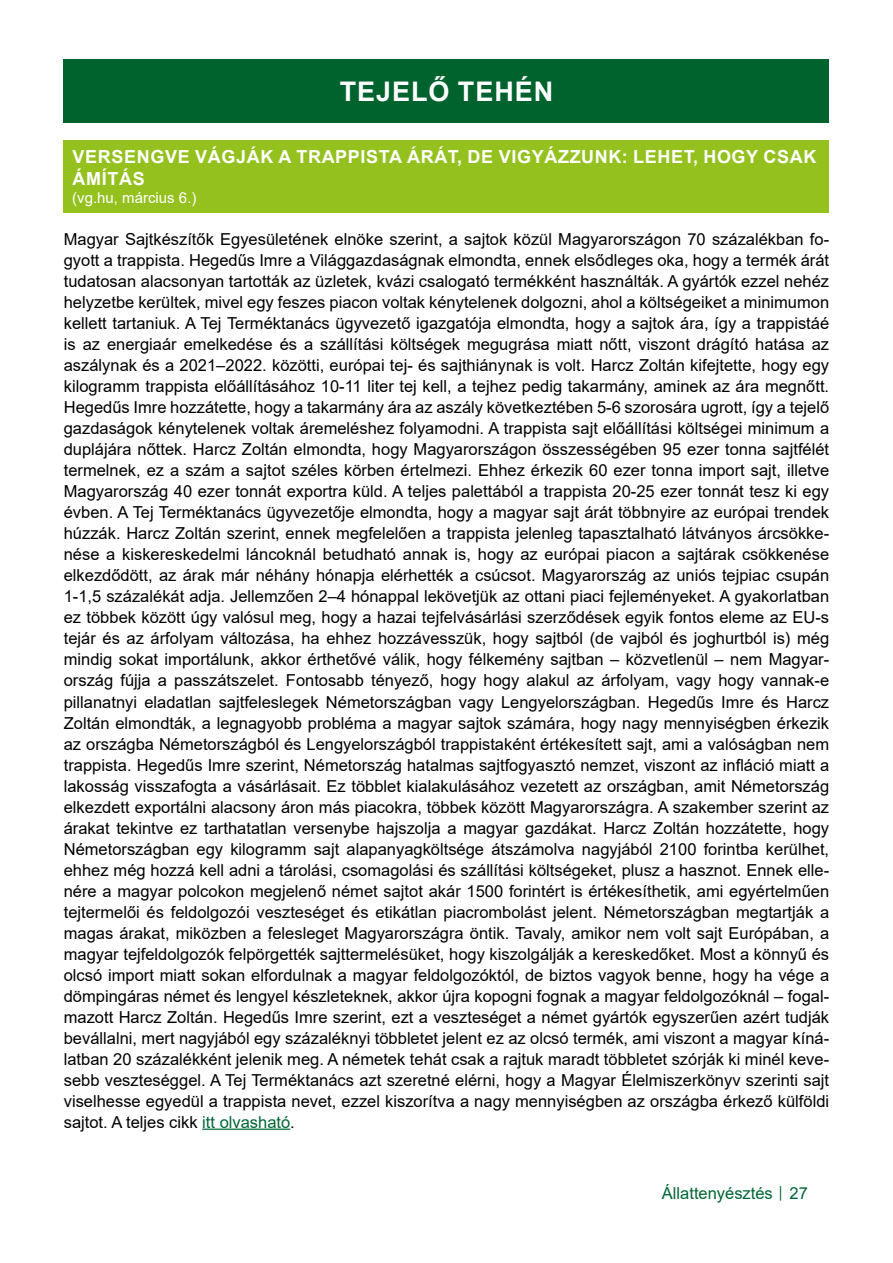
<style>
.page{position:relative;width:893px;height:1263px;background:#fff}
.page>*{position:absolute;margin:0;border:0;box-sizing:border-box;transform-origin:0 0}
.t1{font:700 27px "Arial";letter-spacing:.035em;color:#fff}
.t2{font:700 18px/21.6px "Arial";letter-spacing:.035em;color:#fff}
.t3{font:16.5px/21px "Arial";color:#000;text-align:justify}
.t4{font:16.5px "Arial";color:#006533}
.t5{font:15px "Arial";color:#fff}
.s1{color:#006533}
.s2{font-size:12px}
</style>
<div class="page">
<div style="left:64px;top:60px;width:765px;height:63px;background:#00632e"></div>
<hr style="left:202px;top:1128px;width:88px;height:2px;background:#006533">
<div style="left:64px;top:140px;width:765px;height:73px;background:#95c11f"></div>
<h1 class="t1" style="left:340px;top:73px;width:215px">TEJELŐ TEHÉN</h1>
<p class="t2" style="left:73px;top:146px;width:745px">VERSENGVE VÁGJÁK A TRAPPISTA ÁRÁT, DE VIGYÁZZUNK: LEHET, HOGY CSAK<br>ÁMÍTÁS</p>
<p class="t5" style="left:72px;top:187px;width:126px">(vg.hu, március 6.)</p>
<p class="t3" style="left:64px;top:229px;width:767px">Magyar Sajtkészítők Egyesületének elnöke szerint, a sajtok közül Magyarországon 70 százalékban fo&shy;gyott a trappista. Hegedűs Imre a Világgazdaságnak elmondta, ennek elsődleges oka, hogy a termék árát tudatosan alacsonyan tartották az üzletek, kvázi csalogató termékként használták. A gyártók ezzel nehéz helyzetbe kerültek, mivel egy feszes piacon voltak kénytelenek dolgozni, ahol a költségeiket a minimumon kellett tartaniuk. A Tej Terméktanács ügyvezető igazgatója elmondta, hogy a sajtok ára, így a trappistáé is az energiaár emelkedése és a szállítási költségek megugrása miatt nőtt, viszont drágító hatása az aszálynak és a 2021–2022. közötti, európai tej- és sajthiánynak is volt. Harcz Zoltán kifejtette, hogy egy kilogramm trappista előállításához 10-11 liter tej kell, a tejhez pedig takarmány, aminek az ára megnőtt.<br>Hegedűs Imre hozzátette, hogy a takarmány ára az aszály következtében 5-6 szorosára ugrott, így a tejelő gazdaságok kénytelenek voltak áremeléshez folyamodni. A trappista sajt előállítási költségei minimum a duplájára nőttek. Harcz Zoltán elmondta, hogy Magyarországon összességében 95 ezer tonna sajtfélét termelnek, ez a szám a sajtot széles körben értelmezi. Ehhez érkezik 60 ezer tonna import sajt, illetve Magyarország 40 ezer tonnát exportra küld. A teljes palettából a trappista 20-25 ezer tonnát tesz ki egy évben. A Tej Terméktanács ügyvezetője elmondta, hogy a magyar sajt árát többnyire az európai trendek húzzák. Harcz Zoltán szerint, ennek megfelelően a trappista jelenleg tapasztalható látványos árcsökke&shy;nése a kiskereskedelmi láncoknál betudható annak is, hogy az európai piacon a sajtárak csökkenése elkezdődött, az árak már néhány hónapja elérhették a csúcsot. Magyarország az uniós tejpiac csupán 1-1,5 százalékát adja. Jellemzően 2–4 hónappal lekövetjük az ottani piaci fejleményeket. A gyakorlatban ez többek között úgy valósul meg, hogy a hazai tejfelvásárlási szerződések egyik fontos eleme az EU-s tejár és az árfolyam változása, ha ehhez hozzávesszük, hogy sajtból (de vajból és joghurtból is) még mindig sokat importálunk, akkor érthetővé válik, hogy félkemény sajtban – közvetlenül – nem Magyar&shy;ország fújja a passzátszelet. Fontosabb tényező, hogy hogy alakul az árfolyam, vagy hogy vannak-e pillanatnyi eladatlan sajtfeleslegek Németországban vagy Lengyelországban. Hegedűs Imre és Harcz Zoltán elmondták, a legnagyobb probléma a magyar sajtok számára, hogy nagy mennyiségben érkezik az országba Németországból és Lengyelországból trappistaként értékesített sajt, ami a valóságban nem trappista. Hegedűs Imre szerint, Németország hatalmas sajtfogyasztó nemzet, viszont az infláció miatt a lakosság visszafogta a vásárlásait. Ez többlet kialakulásához vezetett az országban, amit Németország elkezdett exportálni alacsony áron más piacokra, többek között Magyarországra. A szakember szerint az árakat tekintve ez tarthatatlan versenybe hajszolja a magyar gazdákat. Harcz Zoltán hozzátette, hogy Németországban egy kilogramm sajt alapanyagköltsége átszámolva nagyjából 2100 forintba kerülhet, ehhez még hozzá kell adni a tárolási, csomagolási és szállítási költségeket, plusz a hasznot. Ennek elle&shy;nére a magyar polcokon megjelenő német sajtot akár 1500 forintért is értékesíthetik, ami egyértelműen tejtermelői és feldolgozói veszteséget és etikátlan piacrombolást jelent. Németországban megtartják a magas árakat, miközben a felesleget Magyarországra öntik. Tavaly, amikor nem volt sajt Európában, a magyar tejfeldolgozók felpörgették sajttermelésüket, hogy kiszolgálják a kereskedőket. Most a könnyű és olcsó import miatt sokan elfordulnak a magyar feldolgozóktól, de biztos vagyok benne, hogy ha vége a dömpingáras német és lengyel készleteknek, akkor újra kopogni fognak a magyar feldolgozóknál – fogal&shy;mazott Harcz Zoltán. Hegedűs Imre szerint, ezt a veszteséget a német gyártók egyszerűen azért tudják bevállalni, mert nagyjából egy százaléknyi többletet jelent ez az olcsó termék, ami viszont a magyar kíná&shy;latban 20 százalékként jelenik meg. A németek tehát csak a rajtuk maradt többletet szórják ki minél keve&shy;sebb veszteséggel. A Tej Terméktanács azt szeretné elérni, hogy a Magyar Élelmiszerkönyv szerinti sajt viselhesse egyedül a trappista nevet, ezzel kiszorítva a nagy mennyiségben az országba érkező külföldi sajtot. A teljes cikk <span class="s1">itt olvasható</span>.</p>
<p class="t4" style="left:662px;top:1182px;width:147px">Állattenyésztés <span class="s2">│</span> 27</p>
</div>
